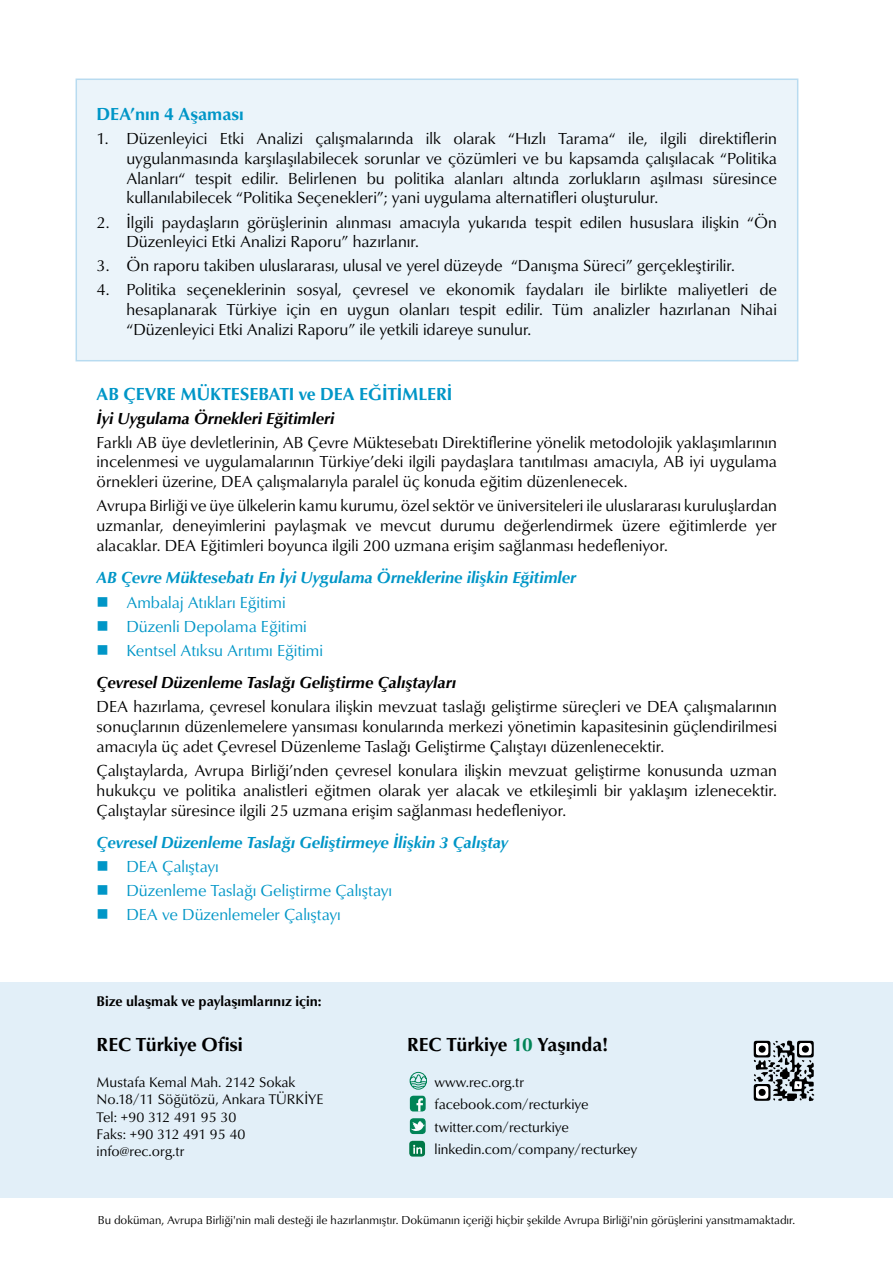
<style>
.page{position:relative;width:893px;height:1263px;background:#fff}
.page>*{position:absolute;margin:0;border:0;box-sizing:border-box;transform-origin:0 0}
.t1{font:700 19.5px "URW Classico TOT";color:#000}
.t2{font:700 18px "URW Classico TOT";color:#0096c7}
.t3{font:16.5px/19.8px "URW Classico TOT";color:#000;text-align:justify}
.t4{font:16.5px "URW Classico TOT";color:#0096c7}
.t5{font:italic 700 16.5px "URW Classico TOT";color:#0096c7}
.t6{font:italic 700 16.5px/32.5px "URW Classico TOT";color:#000}
.t7{font:14.4px/17.2px "URW Classico TOT";color:#000}
.t8{font:700 14.4px "URW Classico TOT";color:#000}
.t9{font:11.85px "URW Classico TOT";color:#000}
.s1{color:#0096c7}
.s2{font-weight:400;font-style:normal;color:#0096c7}
.s3{color:#008457}
</style>
<div class="page">
<div style="left:0;top:982px;width:893px;height:215px;background:#e2eff8"></div>
<div style="left:76px;top:79px;width:722px;height:282px;background:#ebf4fa;border:2px solid #b8dbf0"></div>
<svg style="left:753px;top:1040px;width:61px;height:62px"></svg>
<div style="left:759px;top:1089px;width:7px;height:7px;background:#000;border-radius:50%"></div>
<div style="left:759px;top:1045px;width:7px;height:8px;background:#000;border-radius:50%"></div>
<div style="left:802px;top:1045px;width:7px;height:8px;background:#000;border-radius:50%"></div>
<div style="left:410px;top:1096px;width:16px;height:15px;background:#008457;border-radius:3px"></div>
<svg style="left:416px;top:1098px;width:7px;height:13px"></svg>
<div style="left:410px;top:1118px;width:16px;height:16px;background:#008457;border-radius:3px"></div>
<svg style="left:411px;top:1121px;width:14px;height:10px"></svg>
<svg style="left:410px;top:1072px;width:17px;height:17px"></svg>
<div style="left:409px;top:1141px;width:16px;height:15px;background:#007847;border-radius:3px"></div>
<svg style="left:413px;top:1145px;width:9px;height:9px"></svg>
<p class="t2" style="left:97px;top:103px;width:149px">DEA’nın 4 Aşaması</p>
<p class="t3" style="left:126px;top:129px;width:652px;text-indent:-30px">1. Düzenleyici Etki Analizi çalışmalarında ilk olarak “Hızlı Tarama“ ile, ilgili direktiflerin uygulanmasında karşılaşılabilecek sorunlar ve çözümleri ve bu kapsamda çalışılacak “Politika Alanları“ tespit edilir. Belirlenen bu politika alanları altında zorlukların aşılması süresince kullanılabilecek “Politika Seçenekleri”; yani uygulama alternatifleri oluşturulur.</p>
<p class="t3" style="left:126px;top:212px;width:652px;text-indent:-30px">2. İlgili paydaşların görüşlerinin alınması amacıyla yukarıda tespit edilen hususlara ilişkin “Ön<br>Düzenleyici Etki Analizi Raporu” hazırlanır.</p>
<p class="t3" style="left:97px;top:256px;width:640px">3. Ön raporu takiben uluslararası, ulusal ve yerel düzeyde “Danışma Süreci” gerçekleştirilir.</p>
<p class="t3" style="left:126px;top:280px;width:652px;text-indent:-30px">4. Politika seçeneklerinin sosyal, çevresel ve ekonomik faydaları ile birlikte maliyetleri de hesaplanarak Türkiye için en uygun olanları tespit edilir. Tüm analizler hazırlanan Nihai “Düzenleyici Etki Analizi Raporu” ile yetkili idareye sunulur.</p>
<p class="t2" style="left:97px;top:382px;width:357px">AB ÇEVRE MÜKTESEBATI ve DEA EĞİTİMLERİ</p>
<p class="t6" style="left:97px;top:402px;width:239px">İyi Uygulama Örnekleri Eğitimleri</p>
<p class="t3" style="left:97px;top:432px;width:682px">Farklı AB üye devletlerinin, AB Çevre Müktesebatı Direktiflerine yönelik metodolojik yaklaşımlarının incelenmesi ve uygulamalarının Türkiye’deki ilgili paydaşlara tanıtılması amacıyla, AB iyi uygulama örnekleri üzerine, DEA çalışmalarıyla paralel üç konuda eğitim düzenlenecek.</p>
<p class="t3" style="left:97px;top:496px;width:682px">Avrupa Birliği ve üye ülkelerin kamu kurumu, özel sektör ve üniversiteleri ile uluslararası kuruluşlardan uzmanlar, deneyimlerini paylaşmak ve mevcut durumu değerlendirmek üzere eğitimlerde yer alacaklar. DEA Eğitimleri boyunca ilgili 200 uzmana erişim sağlanması hedefleniyor.</p>
<p class="t5" style="left:97px;top:568px;width:481px">AB Çevre Müktesebatı En İyi Uygulama Örneklerine ilişkin Eğitimler</p>
<p class="t4" style="left:97px;top:592px;width:191px">■ Ambalaj Atıkları Eğitimi</p>
<p class="t4" style="left:97px;top:616px;width:212px">■ Düzenli Depolama Eğitimi</p>
<p class="t6" style="left:97px;top:634px;width:361px"><span class="s1">■</span> <span class="s2">Kentsel Atıksu Arıtımı Eğitimi<br></span>Çevresel Düzenleme Taslağı Geliştirme Çalıştayları</p>
<p class="t3" style="left:97px;top:697px;width:682px">DEA hazırlama, çevresel konulara ilişkin mevzuat taslağı geliştirme süreçleri ve DEA çalışmalarının sonuçlarının düzenlemelere yansıması konularında merkezi yönetimin kapasitesinin güçlendirilmesi amacıyla üç adet Çevresel Düzenleme Taslağı Geliştirme Çalıştayı düzenlenecektir.</p>
<p class="t3" style="left:97px;top:761px;width:682px">Çalıştaylarda, Avrupa Birliği’nden çevresel konulara ilişkin mevzuat geliştirme konusunda uzman hukukçu ve politika analistleri eğitmen olarak yer alacak ve etkileşimli bir yaklaşım izlenecektir.<br>Çalıştaylar süresince ilgili 25 uzmana erişim sağlanması hedefleniyor.</p>
<p class="t5" style="left:97px;top:832px;width:413px">Çevresel Düzenleme Taslağı Geliştirmeye İlişkin 3 Çalıştay</p>
<p class="t4" style="left:97px;top:856px;width:124px">■ DEA Çalıştayı</p>
<p class="t4" style="left:97px;top:880px;width:297px">■ Düzenleme Taslağı Geliştirme Çalıştayı</p>
<p class="t4" style="left:97px;top:904px;width:246px">■ DEA ve Düzenlemeler Çalıştayı</p>
<p class="t8" style="left:97px;top:992px;width:226px">Bize ulaşmak ve paylaşımlarınız için:</p>
<p class="t1" style="left:97px;top:1032px;width:148px">REC Türkiye Ofisi</p>
<p class="t7" style="left:97px;top:1074px;width:228px">Mustafa Kemal Mah. 2142 Sokak<br>No.18/11 Söğütözü, Ankara TÜRKİYE<br>Tel: +90 312 491 95 30<br>Faks: +90 312 491 95 40 info@rec.org.tr</p>
<p class="t7" style="left:435px;top:1071px;width:204px;line-height:22.6px">www.rec.org.tr facebook.com/recturkiye twitter.com/recturkiye linkedin.com/company/recturkey</p>
<p class="t1" style="left:407px;top:1032px;width:202px">REC Türkiye <span class="s3">10</span> Yaşında!</p>
<p class="t9" style="left:98px;top:1213px;width:699px">Bu doküman, Avrupa Birliği'nin mali desteği ile hazırlanmıştır. Dokümanın içeriği hiçbir şekilde Avrupa Birliği'nin görüşlerini yansıtmamaktadır.</p>
</div>
